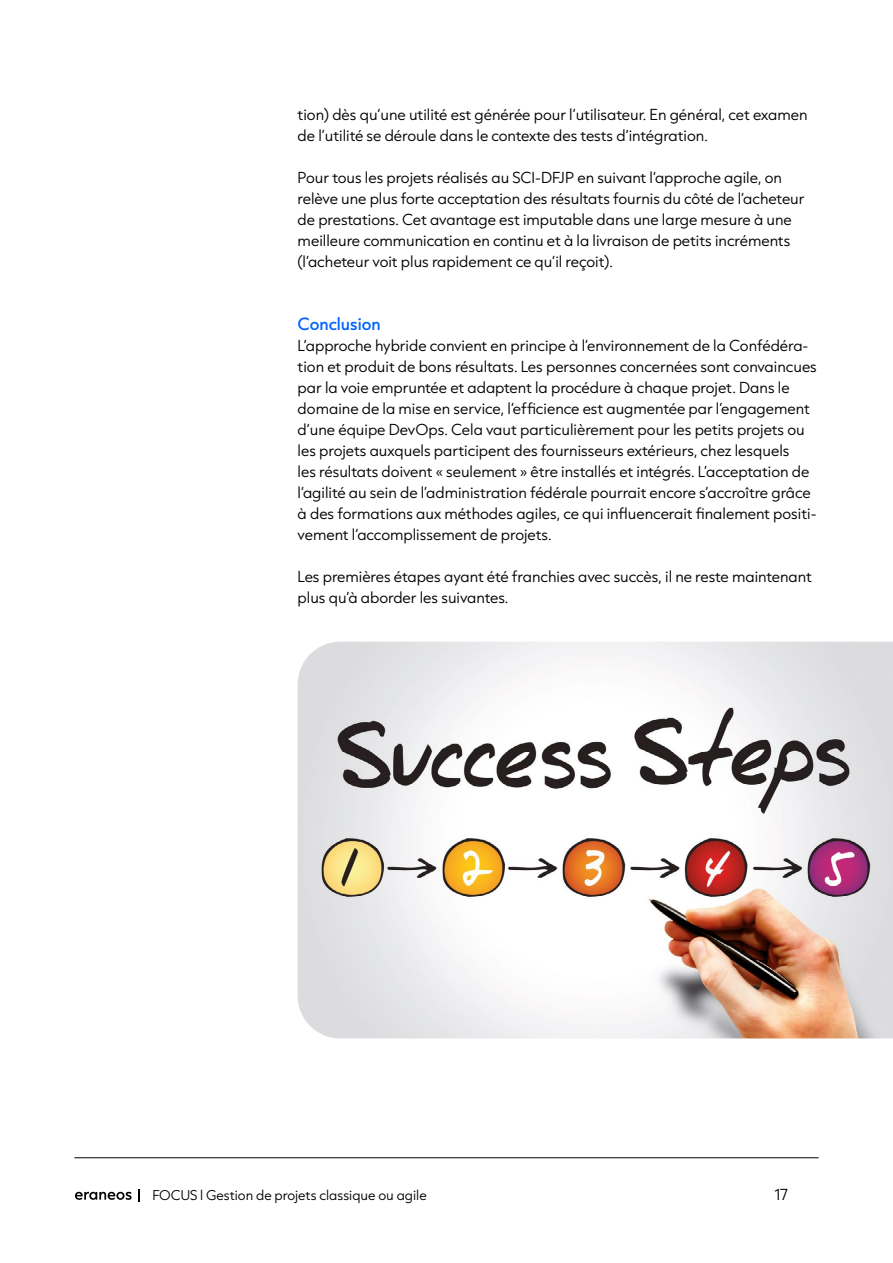
<style>
.page{position:relative;width:893px;height:1263px;background:#fff}
.page>*{position:absolute;margin:0;border:0;box-sizing:border-box;transform-origin:0 0}
.t1{font:500 15px "Capitana";color:#0464ff}
.t2{font:300 13.5px/21px "Capitana";color:#000}
.t3{font:300 12px "Capitana";color:#000}
</style>
<div class="page">
<svg style="left:75px;top:1192px;width:57px;height:8px"></svg>
<svg style="left:139px;top:1189px;width:1px;height:13px"></svg>
<hr style="left:74px;top:1157px;width:745px;height:1px;background:#000">
<img style="left:298px;top:642px;width:595px;height:396px">
<p class="t2" style="left:298px;top:104px;width:511px">tion) dès qu’une utilité est générée pour l’utilisateur. En général, cet examen de l’utilité se déroule dans le contexte des tests d’intégration.</p>
<p class="t2" style="left:298px;top:167px;width:508px">Pour tous les projets réalisés au SCI-DFJP en suivant l’approche agile, on relève une plus forte acceptation des résultats fournis du côté de l’acheteur de prestations. Cet avantage est imputable dans une large mesure à une meilleure communication en continu et à la livraison de petits incréments (l’acheteur voit plus rapidement ce qu’il reçoit).</p>
<p class="t1" style="left:298px;top:313px;width:85px">Conclusion</p>
<p class="t2" style="left:298px;top:335px;width:521px">L’approche hybride convient en principe à l’environnement de la Confédéra&shy;tion et produit de bons résultats. Les personnes concernées sont convaincues par la voie empruntée et adaptent la procédure à chaque projet. Dans le domaine de la mise en service, l’efficience est augmentée par l’engagement d’une équipe DevOps. Cela vaut particulièrement pour les petits projets ou les projets auxquels participent des fournisseurs extérieurs, chez lesquels<br>les résultats doivent « seulement » être installés et intégrés. L’acceptation de l’agilité au sein de l’administration fédérale pourrait encore s’accroître grâce à des formations aux méthodes agiles, ce qui influencerait finalement positi&shy;vement l’accomplissement de projets.</p>
<p class="t2" style="left:298px;top:566px;width:516px">Les premières étapes ayant été franchies avec succès, il ne reste maintenant plus qu’à aborder les suivantes.</p>
<p class="t3" style="left:152px;top:1186px;width:276px">FOCUS l Gestion de projets classique ou agile</p>
<p class="t2" style="left:775px;top:1183px;width:15px">17</p>
</div>
